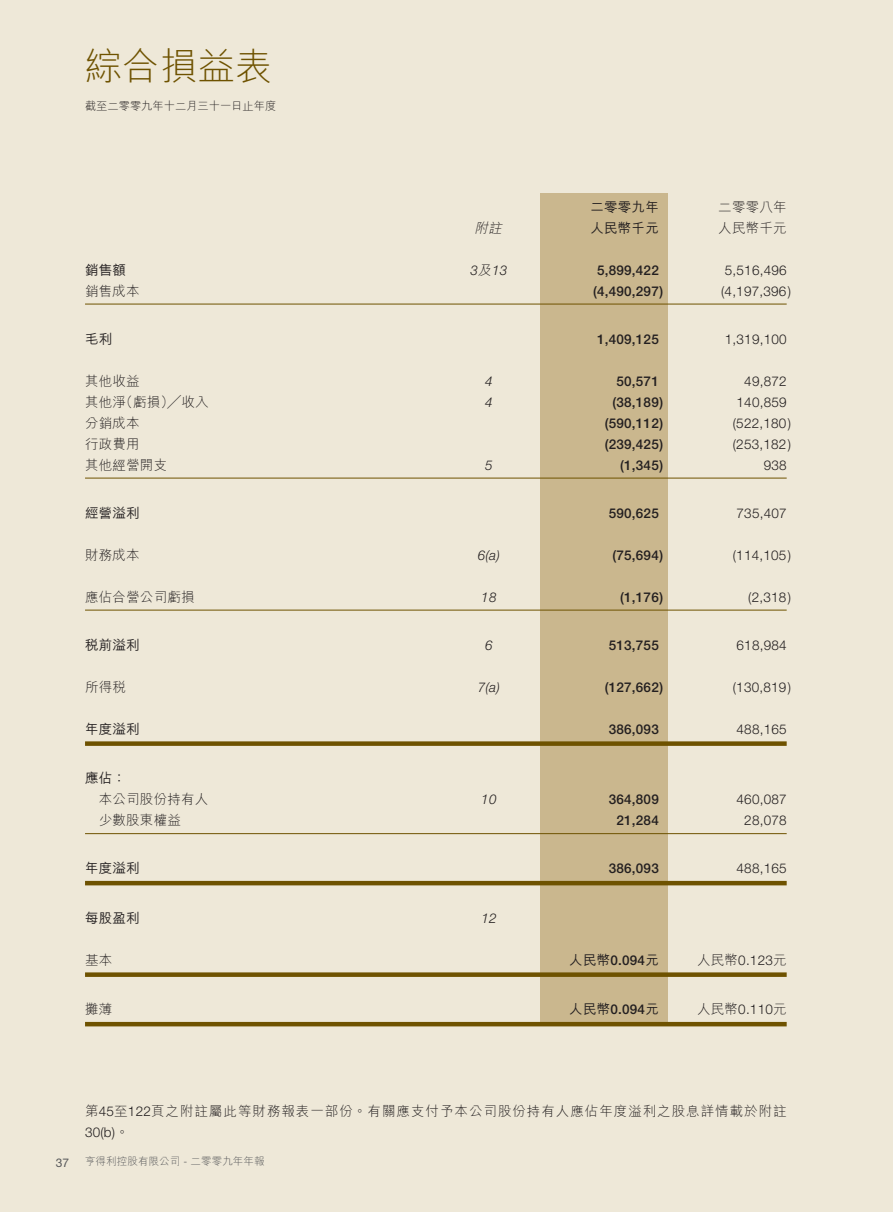
<style>
.page{position:relative;width:893px;height:1212px;background:#eee8d8}
.page>*{position:absolute;margin:0;border:0;box-sizing:border-box;transform-origin:0 0}
.t1{font:300 37.5px "M Hei HK";color:#6e5200}
.t2{font:500 13.5px "Helvetica Neue LT Std";letter-spacing:.015em;color:#231f20}
.t3{font:300 13.5px "Helvetica Neue LT Std";letter-spacing:.015em;color:#231f20}
.t4{font:300 13.5px/21px "M Hei HK";letter-spacing:.015em;color:#231f20}
.t5{font:300 13.5px/21px "M Hei HK";letter-spacing:.075em;color:#231f20}
.t6{font:500 13.5px "M Hei HK";letter-spacing:.015em;color:#231f20}
.t7{font:italic 300 13.5px "Helvetica Neue LT Std";letter-spacing:.015em;color:#231f20}
.t8{font:italic 300 13.5px "M Hei HK";color:#231f20}
.t9{font:12px "Helvetica Neue LT Std";color:#57585a}
.t10{font:300 11.25px "M Hei HK";color:#231f20}
.t11{font:300 10.5px "M Hei HK";letter-spacing:.01em;color:#57585a}
.s1{font-family:"M Hei HK"}
.s2{font-weight:500}
.s3{font-family:"Helvetica Neue LT Std"}
</style>
<div class="page">
<div style="left:540px;top:193px;width:128px;height:831px;background:#cab78e"></div>
<hr style="left:85px;top:304px;width:702px;height:1px;background:#6e5200">
<hr style="left:85px;top:478px;width:702px;height:1px;background:#6e5200">
<hr style="left:85px;top:610px;width:702px;height:1px;background:#6e5200">
<div style="left:85px;top:741px;width:702px;height:5px;background:#6e5200"></div>
<hr style="left:85px;top:833px;width:702px;height:1px;background:#6e5200">
<hr style="left:85px;top:881px;width:702px;height:4px;background:#6e5200">
<div style="left:85px;top:972px;width:702px;height:5px;background:#6e5200"></div>
<hr style="left:85px;top:1022px;width:702px;height:4px;background:#6e5200">
<p class="t1" style="left:85px;top:40px;width:189px">綜合損益表</p>
<p class="t10" style="left:85px;top:98px;width:193px">截至二零零九年十二月三十一日止年度</p>
<p class="t6" style="left:590px;top:197px;width:70px">二零零九年</p>
<p class="t4" style="left:718px;top:196px;width:70px">二零零八年</p>
<p class="t8" style="left:474px;top:218px;width:33px">附註</p>
<p class="t6" style="left:590px;top:218px;width:70px">人民幣千元</p>
<p class="t4" style="left:718px;top:217px;width:70px">人民幣千元</p>
<p class="t6" style="left:85px;top:260px;width:42px">銷售額</p>
<p class="t7" style="left:471px;top:262px;width:38px">3<span class="s1">及</span>13</p>
<p class="t2" style="left:597px;top:262px;width:63px">5,899,422</p>
<p class="t3" style="left:725px;top:262px;width:63px">5,516,496</p>
<p class="t4" style="left:85px;top:280px;width:56px">銷售成本</p>
<p class="t2" style="left:593px;top:283px;width:72px">(4,490,297)</p>
<p class="t3" style="left:721px;top:283px;width:71px">(4,197,396)</p>
<p class="t6" style="left:85px;top:329px;width:29px">毛利</p>
<p class="t2" style="left:597px;top:331px;width:63px">1,409,125</p>
<p class="t3" style="left:725px;top:331px;width:63px">1,319,100</p>
<p class="t4" style="left:85px;top:370px;width:56px">其他收益</p>
<p class="t7" style="left:485px;top:373px;width:9px">4</p>
<p class="t2" style="left:616px;top:373px;width:44px">50,571</p>
<p class="t3" style="left:744px;top:373px;width:44px">49,872</p>
<p class="t4" style="left:85px;top:391px;width:125px">其他淨（虧損）╱收入</p>
<p class="t7" style="left:485px;top:394px;width:9px">4</p>
<p class="t2" style="left:612px;top:394px;width:52px">(38,189)</p>
<p class="t3" style="left:736px;top:394px;width:52px">140,859</p>
<p class="t4" style="left:85px;top:412px;width:56px">分銷成本</p>
<p class="t2" style="left:605px;top:415px;width:60px">(590,112)</p>
<p class="t3" style="left:733px;top:415px;width:60px">(522,180)</p>
<p class="t4" style="left:85px;top:433px;width:56px">行政費用</p>
<p class="t2" style="left:605px;top:436px;width:60px">(239,425)</p>
<p class="t3" style="left:733px;top:436px;width:60px">(253,182)</p>
<p class="t4" style="left:85px;top:454px;width:84px">其他經營開支</p>
<p class="t7" style="left:485px;top:457px;width:9px">5</p>
<p class="t2" style="left:620px;top:457px;width:44px">(1,345)</p>
<p class="t3" style="left:764px;top:457px;width:24px">938</p>
<p class="t6" style="left:85px;top:503px;width:56px">經營溢利</p>
<p class="t2" style="left:609px;top:505px;width:52px">590,625</p>
<p class="t3" style="left:736px;top:505px;width:52px">735,407</p>
<p class="t4" style="left:85px;top:544px;width:56px">財務成本</p>
<p class="t7" style="left:478px;top:547px;width:24px">6(a)</p>
<p class="t2" style="left:612px;top:547px;width:52px">(75,694)</p>
<p class="t3" style="left:733px;top:547px;width:60px">(114,105)</p>
<p class="t4" style="left:85px;top:586px;width:111px">應佔合營公司虧損</p>
<p class="t7" style="left:481px;top:589px;width:17px">18</p>
<p class="t2" style="left:620px;top:589px;width:44px">(1,176)</p>
<p class="t3" style="left:748px;top:589px;width:44px">(2,318)</p>
<p class="t6" style="left:85px;top:635px;width:56px">稅前溢利</p>
<p class="t7" style="left:485px;top:637px;width:9px">6</p>
<p class="t2" style="left:609px;top:637px;width:52px">513,755</p>
<p class="t3" style="left:736px;top:637px;width:52px">618,984</p>
<p class="t4" style="left:85px;top:676px;width:42px">所得稅</p>
<p class="t7" style="left:478px;top:679px;width:24px">7(a)</p>
<p class="t2" style="left:605px;top:679px;width:60px">(127,662)</p>
<p class="t3" style="left:733px;top:679px;width:60px">(130,819)</p>
<p class="t6" style="left:85px;top:719px;width:56px">年度溢利</p>
<p class="t2" style="left:609px;top:721px;width:52px">386,093</p>
<p class="t3" style="left:736px;top:721px;width:52px">488,165</p>
<p class="t4" style="left:99px;top:767px;width:111px;text-indent:-14px"><span class="s2">應佔：<br></span>本公司股份持有人</p>
<p class="t7" style="left:481px;top:791px;width:17px">10</p>
<p class="t2" style="left:609px;top:791px;width:52px">364,809</p>
<p class="t3" style="left:736px;top:791px;width:52px">460,087</p>
<p class="t4" style="left:99px;top:809px;width:84px">少數股東權益</p>
<p class="t2" style="left:616px;top:812px;width:44px">21,284</p>
<p class="t3" style="left:744px;top:812px;width:44px">28,078</p>
<p class="t6" style="left:85px;top:858px;width:56px">年度溢利</p>
<p class="t2" style="left:609px;top:860px;width:52px">386,093</p>
<p class="t3" style="left:736px;top:860px;width:52px">488,165</p>
<p class="t6" style="left:85px;top:908px;width:56px">每股盈利</p>
<p class="t7" style="left:481px;top:910px;width:17px">12</p>
<p class="t4" style="left:85px;top:949px;width:29px">基本</p>
<p class="t2" style="left:569px;top:952px;width:91px"><span class="s1">人民幣</span>0.094<span class="s1">元</span></p>
<p class="t3" style="left:697px;top:952px;width:91px"><span class="s1">人民幣</span>0.123<span class="s1">元</span></p>
<p class="t4" style="left:85px;top:998px;width:29px">攤薄</p>
<p class="t2" style="left:569px;top:1001px;width:91px"><span class="s1">人民幣</span>0.094<span class="s1">元</span></p>
<p class="t3" style="left:697px;top:1001px;width:91px"><span class="s1">人民幣</span>0.110<span class="s1">元</span></p>
<p class="t5" style="left:85px;top:1100px;width:703px">第<span class="s3">45</span>至<span class="s3">122</span>頁之附註屬此等財務報表一部份。有關應支付予本公司股份持有人應佔年度溢利之股息詳情載於附註<br><span class="s3">30(b)</span>。</p>
<p class="t9" style="left:56px;top:1155px;width:15px">37</p>
<p class="t11" style="left:85px;top:1154px;width:181px">亨得利控股有限公司 <span class="s3">-</span> 二零零九年年報</p>
</div>
